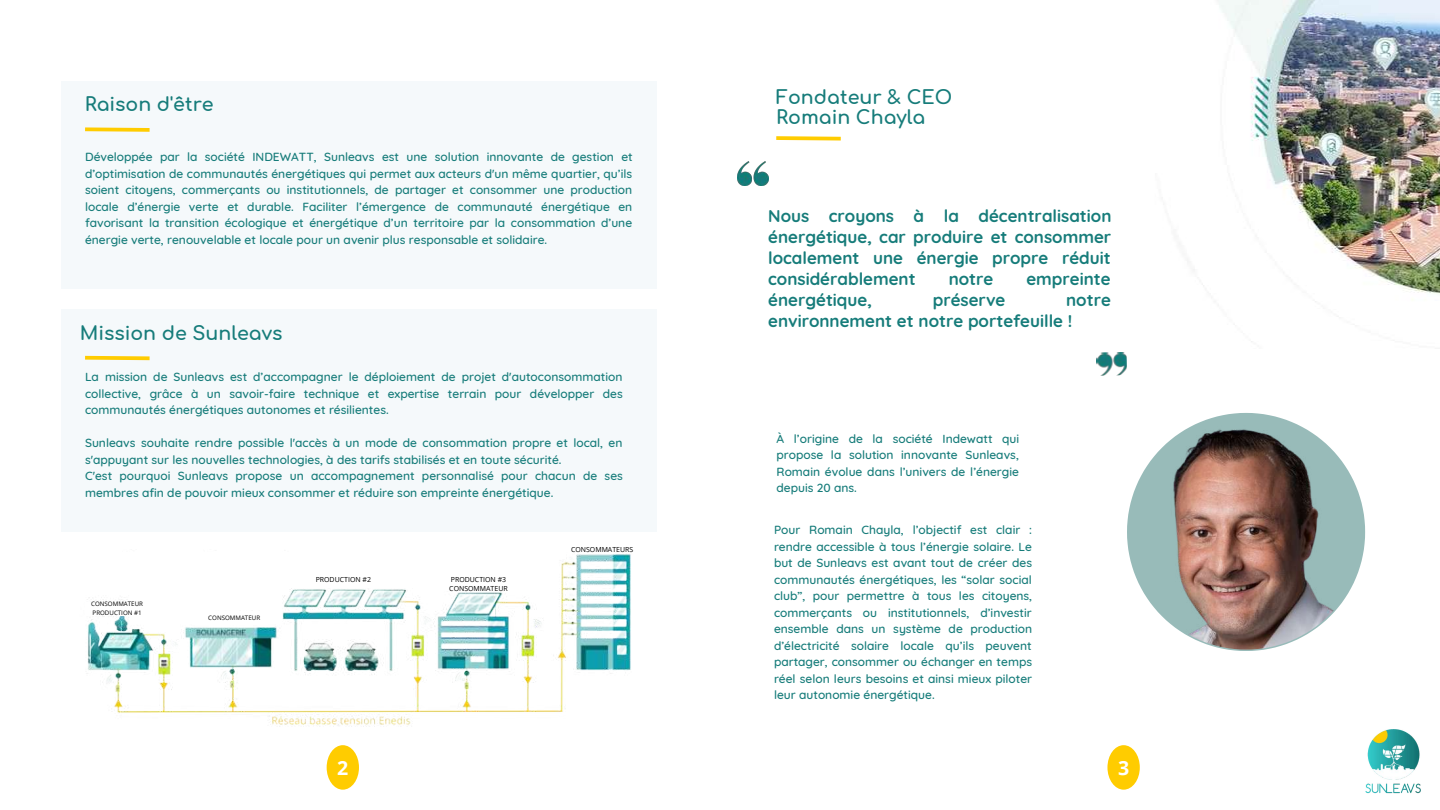
<style>
.page{position:relative;width:1440px;height:810px;background:#fff}
.page>*{position:absolute;margin:0;border:0;box-sizing:border-box;transform-origin:0 0}
.t1{font:700 19.5px "Open Sans";color:#fff}
.t2{font:700 19px/20.2px "Comfortaa";color:#167c7a}
.t3{font:700 17px/20.9px "Quicksand";color:#167c7a;text-align:justify}
.t4{font:500 12px/16.5px "Quicksand";color:#167c7a;text-align:justify}
.t5{font:7px/9.6px "Open Sans";color:#000}
.t6{font:6.2px/8.6px "Open Sans";color:#000}
</style>
<div class="page">
<img style="left:1193px;top:0;width:247px;height:342px">
<div style="left:61px;top:309px;width:595px;height:223px;background:#f5f9fb"></div>
<svg style="left:85px;top:355px;width:65px;height:6px"></svg>
<div style="left:61px;top:81px;width:595px;height:208px;background:#f5f9fb"></div>
<svg style="left:85px;top:127px;width:65px;height:5px"></svg>
<img style="left:87px;top:554px;width:544px;height:236px">
<div style="left:85px;top:602px;width:64px;height:14px;background:#fff"></div>
<div style="left:202px;top:611px;width:64px;height:14px;background:#fff"></div>
<div style="left:307px;top:571px;width:73px;height:16px;background:#fff"></div>
<div style="left:442px;top:571px;width:73px;height:19px;background:#fff"></div>
<img style="left:1366px;top:729px;width:54px;height:65px">
<svg style="left:776px;top:136px;width:65px;height:5px"></svg>
<img style="left:1128px;top:414px;width:236px;height:236px">
<img style="left:738px;top:162px;width:30px;height:23px">
<img style="left:1096px;top:352px;width:31px;height:24px">
<div style="left:327px;top:745px;width:32px;height:45px;background:#fc0;border-radius:50%"></div>
<div style="left:1107px;top:745px;width:33px;height:45px;background:#fc0;border-radius:50%"></div>
<h2 class="t2" style="left:85px;top:95px;width:130px">Raison d'être</h2>
<p class="t4" style="left:85px;top:149px;width:549px">Développée par la société INDEWATT, Sunleavs est une solution innovante de gestion et d’optimisation de communautés énergétiques qui permet aux acteurs d'un même quartier, qu’ils soient citoyens, commerçants ou institutionnels, de partager et consommer une production locale d’énergie verte et durable. Faciliter l’émergence de communauté énergétique en favorisant la transition écologique et énergétique d’un territoire par la consommation d’une énergie verte, renouvelable et locale pour un avenir plus responsable et solidaire.</p>
<h2 class="t2" style="left:80px;top:324px;width:204px">Mission de Sunleavs</h2>
<p class="t4" style="left:85px;top:369px;width:539px">La mission de Sunleavs est d’accompagner le déploiement de projet d'autoconsommation collective, grâce à un savoir-faire technique et expertise terrain pour développer des communautés énergétiques autonomes et résilientes.</p>
<p class="t4" style="left:85px;top:435px;width:539px;text-align:left">Sunleavs souhaite rendre possible l'accès à un mode de consommation propre et local, en s'appuyant sur les nouvelles technologies, à des tarifs stabilisés et en toute sécurité.<br>C'est pourquoi Sunleavs propose un accompagnement personnalisé pour chacun de ses membres afin de pouvoir mieux consommer et réduire son empreinte énergétique.</p>
<p class="t6" style="left:91px;top:599px;width:53px">CONSOMMATEUR<br>PRODUCTION #1</p>
<p class="t6" style="left:208px;top:613px;width:53px">CONSOMMATEUR</p>
<p class="t5" style="left:316px;top:574px;width:57px">PRODUCTION #2</p>
<p class="t5" style="left:449px;top:574px;width:60px">PRODUCTION #3<br>CONSOMMATEUR</p>
<p class="t5" style="left:571px;top:544px;width:64px">CONSOMMATEURS</p>
<h2 class="t2" style="left:776px;top:88px;width:178px">Fondateur &amp; CEO<br>Romain Chayla</h2>
<h3 class="t3" style="left:768px;top:205px;width:345px">Nous croyons à la décentralisation énergétique, car produire et consommer localement une énergie propre réduit considérablement</h3>
<h3 class="t3" style="left:949px;top:268px;width:46px">notre</h3>
<h3 class="t3" style="left:1026px;top:268px;width:86px">empreinte</h3>
<h3 class="t3" style="left:768px;top:289px;width:105px">énergétique,</h3>
<h3 class="t3" style="left:933px;top:289px;width:74px">préserve</h3>
<h3 class="t3" style="left:768px;top:289px;width:344px;text-indent:298px">notre environnement et notre portefeuille !</h3>
<p class="t4" style="left:777px;top:430px;width:244px">À l’origine de la société Indewatt qui propose la solution innovante Sunleavs, Romain évolue dans l’univers de l’énergie depuis 20 ans.</p>
<p class="t4" style="left:774px;top:522px;width:260px">Pour Romain Chayla, l’objectif est clair : rendre accessible à tous l’énergie solaire. Le but de Sunleavs est avant tout de créer des communautés énergétiques, les “solar social club”, pour permettre à tous les citoyens, commerçants ou institutionnels, d’investir ensemble dans un système de production d’électricité solaire locale qu’ils peuvent partager, consommer ou échanger en temps réel selon leurs besoins et ainsi mieux piloter leur autonomie énergétique.</p>
<h1 class="t1" style="left:337px;top:754px;width:13px">2</h1>
<h1 class="t1" style="left:1118px;top:754px;width:13px">3</h1>
</div>
